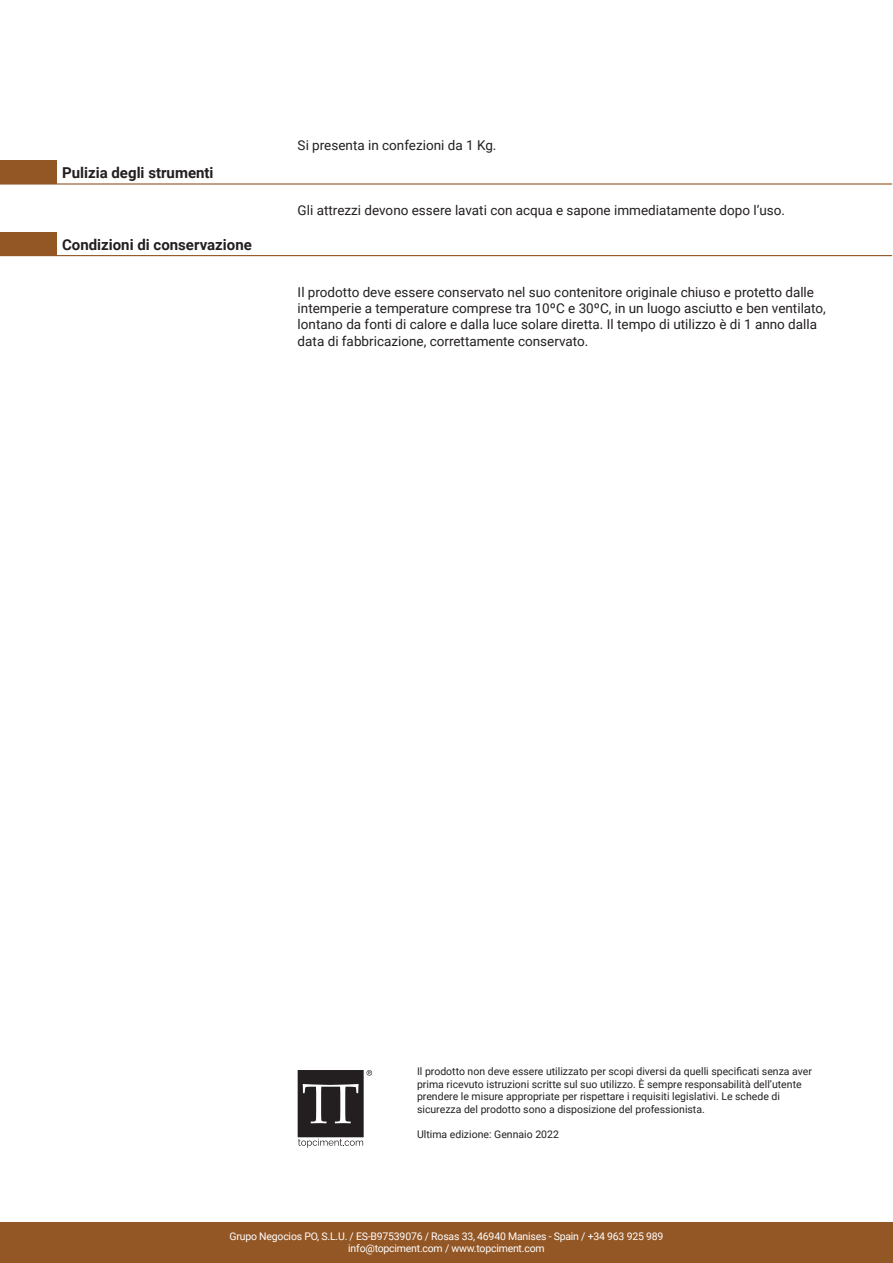
<style>
.page{position:relative;width:893px;height:1263px;background:#fff}
.page>*{position:absolute;margin:0;border:0;box-sizing:border-box;transform-origin:0 0}
.t1{font:700 15px "Roboto";color:#231f20}
.TEXTO_GROSO{font:13.5px/16.2px "Roboto";color:#231f20}
.t2{font:10.5px/12.6px "Roboto";color:#231f20}
.t3{font:10.5px/12px "Roboto";letter-spacing:-.02em;color:#fff;text-align:center}
</style>
<div class="page">
<div style="left:0;top:1222px;width:893px;height:41px;background:#935625"></div>
<div style="left:0;top:161px;width:56px;height:23px;background:#935625"></div>
<hr style="left:0;top:183px;width:56px;height:2px;background:#935625">
<hr style="left:56px;top:183px;width:836px;height:2px;background:#935625">
<div style="left:0;top:232px;width:56px;height:24px;background:#935625"></div>
<hr style="left:56px;top:255px;width:836px;height:1px;background:#935625">
<svg style="left:298px;top:1070px;width:74px;height:78px"></svg>
<h3 class="t1" style="left:62px;top:162px;width:153px">Pulizia degli strumenti</h3>
<h3 class="t1" style="left:62px;top:234px;width:191px">Condizioni di conservazione</h3>
<p class="TEXTO_GROSO" style="left:298px;top:137px;width:200px">Si presenta in confezioni da 1 Kg.</p>
<p class="TEXTO_GROSO" style="left:298px;top:202px;width:489px">Gli attrezzi devono essere lavati con acqua e sapone immediatamente dopo l’uso.</p>
<p class="TEXTO_GROSO" style="left:298px;top:284px;width:530px">Il prodotto deve essere conservato nel suo contenitore originale chiuso e protetto dalle intemperie a temperature comprese tra 10ºC e 30ºC, in un luogo asciutto e ben ventilato, lontano da fonti di calore e dalla luce solare diretta. Il tempo di utilizzo è di 1 anno dalla data di fabbricazione, correttamente conservato.</p>
<p class="t2" style="left:417px;top:1064px;width:396px">Il prodotto non deve essere utilizzato per scopi diversi da quelli specificati senza aver prima ricevuto istruzioni scritte sul suo utilizzo. È sempre responsabilità dell’utente prendere le misure appropriate per rispettare i requisiti legislativi. Le schede di sicurezza del prodotto sono a disposizione del professionista.</p>
<p class="t2" style="left:417px;top:1127px;width:143px">Ultima edizione: Gennaio 2022</p>
<p class="t3" style="left:230px;top:1230px;width:435px">Grupo Negocios PO, S.L.U. / ES-B97539076 / Rosas 33, 46940 Manises - Spain / +34 963 925 989 info@topciment.com / www.topciment.com</p>
</div>
